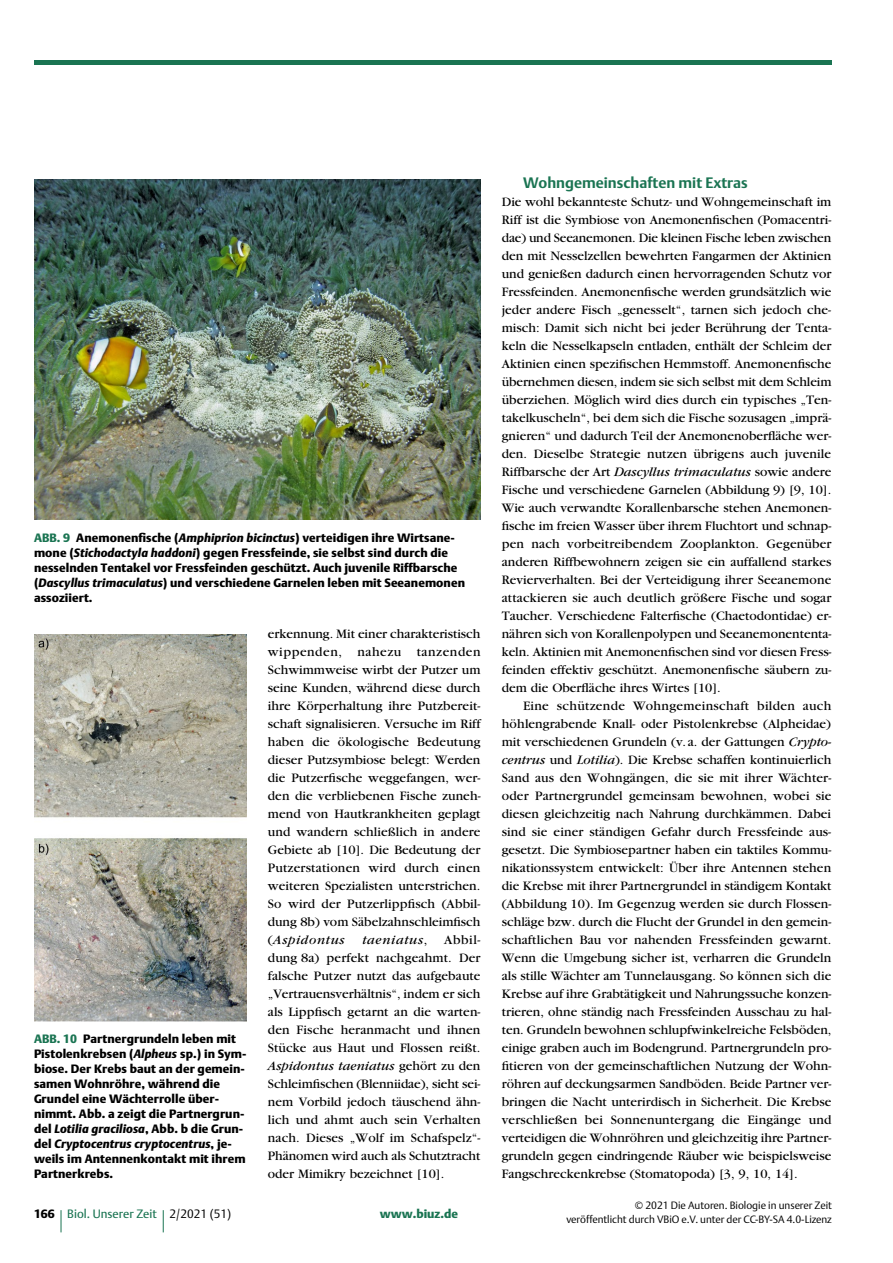
<style>
.page{position:relative;width:893px;height:1263px;background:#fff}
.page>*{position:absolute;margin:0;border:0;box-sizing:border-box;transform-origin:0 0}
.t1{font:700 15px "DTL Argo T";color:#1a7452}
.t2{font:13.5px/18px "Garamond";color:#000;text-align:justify}
.t3{font:12px/15px "DTL Argo T Black";letter-spacing:.005em;color:#000}
.t4{font:12px "DTL Argo T";color:#1a7452}
.t5{font:12px "DTL Argo T Black";color:#1a7452}
.t6{font:10.5px/13.5px "DTL Argo T Light";color:#000;text-align:right}
.s1{color:#1a7452}
.s2{font-style:italic}
.s3{font-family:"DTL Argo T Black";color:#000}
.s4{font-family:"DTL Argo T Light";color:#000}
</style>
<div class="page">
<svg style="left:61px;top:1210px;width:1px;height:22px"></svg>
<svg style="left:163px;top:1210px;width:1px;height:22px"></svg>
<hr style="left:34px;top:60px;width:797px;height:4px;background:#1a7452">
<img style="left:34px;top:179px;width:446px;height:341px">
<img style="left:34px;top:634px;width:213px;height:388px">
<p class="t3" style="left:34px;top:530px;width:432px"><span class="s1">ABB. 9</span> Anemonenfische (<span class="s2">Amphiprion bicinctus</span>) verteidigen ihre Wirtsane&shy;mone (<span class="s2">Stichodactyla haddoni</span>) gegen Fressfeinde, sie selbst sind durch die nesselnden Tentakel vor Fressfeinden geschützt. Auch juvenile Riffbarsche (<span class="s2">Dascyllus trimaculatus</span>) und verschiedene Garnelen leben mit Seeanemonen assoziiert.</p>
<p class="t3" style="left:34px;top:1031px;width:214px"><span class="s1">ABB. 10</span> Partnergrundeln leben mit Pistolenkrebsen (<span class="s2">Alpheus</span> sp.) in Sym&shy;biose. Der Krebs baut an der gemein&shy;samen Wohnröhre, während die Grundel eine Wächterrolle über&shy;nimmt. Abb. a zeigt die Partnergrun&shy;del <span class="s2">Lotilia graciliosa</span>, Abb. b die Grun&shy;del <span class="s2">Cryptocentrus cryptocentrus</span>, je&shy;weils im Antennenkontakt mit ihrem Partnerkrebs.</p>
<p class="t2" style="left:268px;top:625px;width:214px">erkennung. Mit einer charakteristisch wippenden, nahezu tanzenden Schwimmweise wirbt der Putzer um seine Kunden, während diese durch ihre Körperhaltung ihre Putzbereit&shy;schaft signalisieren. Versuche im Riff haben die ökologische Bedeutung dieser Putzsymbiose belegt: Werden die Putzerfische weggefangen, wer&shy;den die verbliebenen Fische zuneh&shy;mend von Hautkrankheiten geplagt und wandern schließlich in andere Gebiete ab [10]. Die Bedeutung der Putzerstationen wird durch einen weiteren Spezialisten unterstrichen.<br>So wird der Putzerlippfisch (Abbil&shy;dung 8b) vom Säbelzahnschleimfisch (<span class="s2">Aspidontus</span></p>
<p class="t2" style="left:268px;top:931px;width:214px;text-indent:94px"><span class="s2">taeniatus</span>, Abbil&shy;dung 8a) perfekt nachgeahmt. Der falsche Putzer nutzt das aufgebaute „Vertrauensverhältnis“, indem er sich als Lippfisch getarnt an die warten&shy;den Fische heranmacht und ihnen Stücke aus Haut und Flossen reißt.<br><span class="s2">Aspidontus taeniatus</span> gehört zu den Schleimfischen (Blenniidae), sieht sei&shy;nem Vorbild jedoch täuschend ähn&shy;lich und ahmt auch sein Verhalten nach. Dieses „Wolf im Schafspelz“- Phänomen wird auch als Schutztracht oder Mimikry bezeichnet [10].</p>
<p class="t1" style="left:523px;top:174px;width:226px">Wohngemeinschaften mit Extras</p>
<p class="t2" style="left:502px;top:193px;width:331px">Die wohl bekannteste Schutz- und Wohngemeinschaft im Riff ist die Symbiose von Anemonenfischen (Pomacentri&shy;dae) und Seeanemonen. Die kleinen Fische leben zwischen den mit Nesselzellen bewehrten Fangarmen der Aktinien und genießen dadurch einen hervorragenden Schutz vor Fressfeinden. Anemonenfische werden grundsätzlich wie jeder andere Fisch „genesselt“, tarnen sich jedoch che&shy;misch: Damit sich nicht bei jeder Berührung der Tenta&shy;keln die Nesselkapseln entladen, enthält der Schleim der Aktinien einen spezifischen Hemmstoff. Anemonenfische übernehmen diesen, indem sie sich selbst mit dem Schleim überziehen. Möglich wird dies durch ein typisches „Ten&shy;takelkuscheln“, bei dem sich die Fische sozusagen „imprä&shy;gnieren“ und dadurch Teil der Anemonenoberfläche wer&shy;den. Dieselbe Strategie nutzen übrigens auch juvenile Riffbarsche der Art <span class="s2">Dascyllus trimaculatus</span> sowie andere Fische und verschiedene Garnelen (Abbildung 9) [9, 10].<br>Wie auch verwandte Korallenbarsche stehen Anemonen&shy;fische im freien Wasser über ihrem Fluchtort und schnap&shy;pen nach vorbeitreibendem Zooplankton. Gegenüber anderen Riffbewohnern zeigen sie ein auffallend starkes Revierverhalten. Bei der Verteidigung ihrer Seeanemone attackieren sie auch deutlich größere Fische und sogar Taucher. Verschiedene Falterfische (Chaetodontidae) er&shy;nähren sich von Korallenpolypen und Seeanemonententa&shy;keln. Aktinien mit Anemonenfischen sind vor diesen Fress&shy;feinden effektiv geschützt. Anemonenfische säubern zu&shy;dem die Oberfläche ihres Wirtes [10].</p>
<p class="t2" style="left:502px;top:697px;width:331px;text-indent:21px">Eine schützende Wohngemeinschaft bilden auch höhlengrabende Knall- oder Pistolenkrebse (Alpheidae) mit verschiedenen Grundeln (v. a. der Gattungen <span class="s2">Crypto&shy;centrus</span> und <span class="s2">Lotilia</span>). Die Krebse schaffen kontinuierlich Sand aus den Wohngängen, die sie mit ihrer Wächter&shy;oder Partnergrundel gemeinsam bewohnen, wobei sie diesen gleichzeitig nach Nahrung durchkämmen. Dabei sind sie einer ständigen Gefahr durch Fressfeinde aus&shy;gesetzt. Die Symbiosepartner haben ein taktiles Kommu&shy;nikationssystem entwickelt: Über ihre Antennen stehen die Krebse mit ihrer Partnergrundel in ständigem Kontakt (Abbildung 10). Im Gegenzug werden sie durch Flossen&shy;schläge bzw. durch die Flucht der Grundel in den gemein&shy;schaftlichen Bau vor nahenden Fressfeinden gewarnt.<br>Wenn die Umgebung sicher ist, verharren die Grundeln als stille Wächter am Tunnelausgang. So können sich die Krebse auf ihre Grabtätigkeit und Nahrungssuche konzen&shy;trieren, ohne ständig nach Fressfeinden Ausschau zu hal&shy;ten. Grundeln bewohnen schlupfwinkelreiche Felsböden, einige graben auch im Bodengrund. Partnergrundeln pro&shy;fitieren von der gemeinschaftlichen Nutzung der Wohn&shy;röhren auf deckungsarmen Sandböden. Beide Partner ver&shy;bringen die Nacht unterirdisch in Sicherheit. Die Krebse verschließen bei Sonnenuntergang die Eingänge und verteidigen die Wohnröhren und gleichzeitig ihre Partner&shy;grundeln gegen eindringende Räuber wie beispielsweise Fangschreckenkrebse (Stomatopoda) [3, 9, 10, 14].</p>
<p class="t4" style="left:34px;top:1207px;width:199px"><span class="s3">166</span> Biol. Unserer Zeit <span class="s4">2/2021 (51)</span></p>
<p class="t5" style="left:380px;top:1207px;width:80px">www.biuz.de</p>
<p class="t6" style="left:566px;top:1199px;width:267px">© 2021 Die Autoren. Biologie in unserer Zeit<br>veröffentlicht durch VBiO e.V. unter der CC-BY-SA 4.0-Lizenz</p>
</div>
